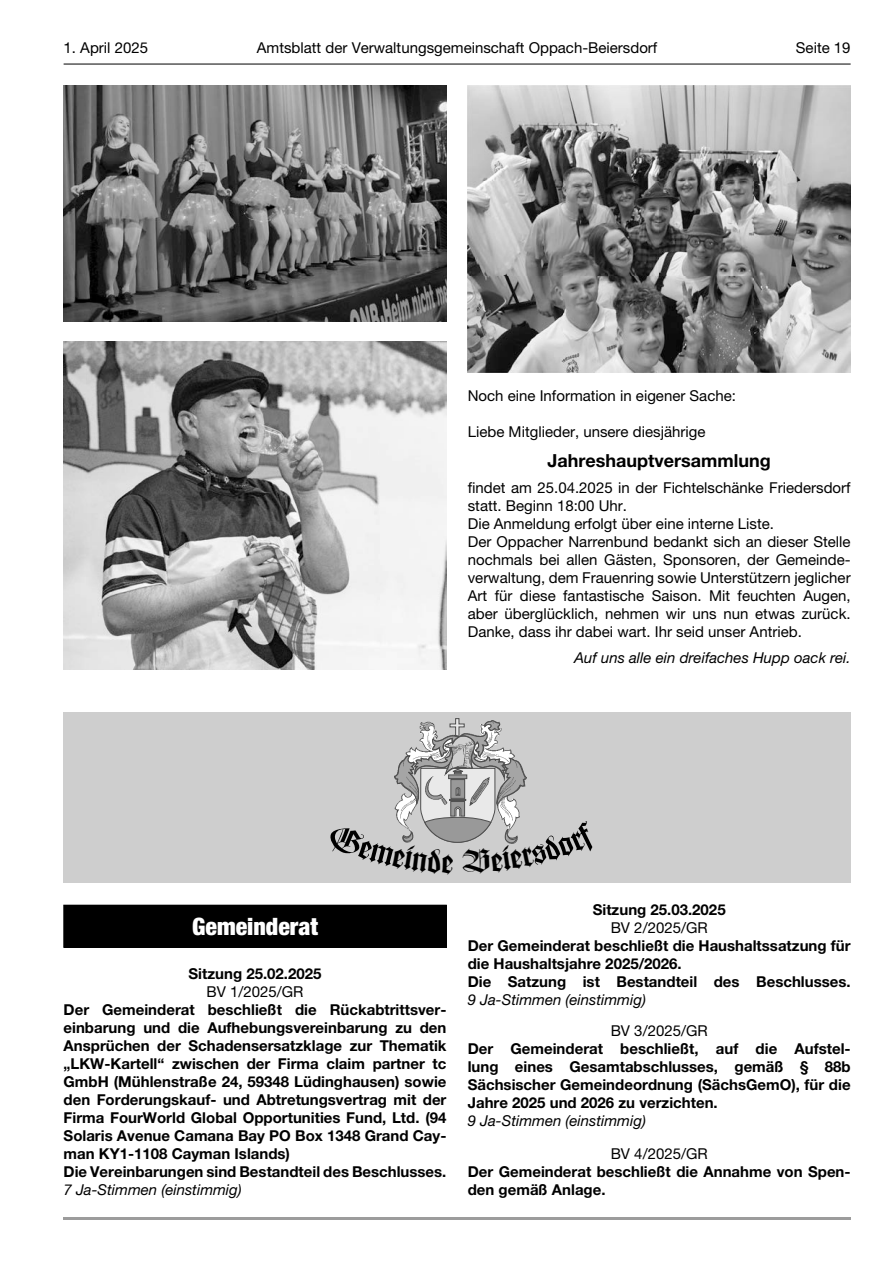
<style>
.page{position:relative;width:893px;height:1263px;background:#fff}
.page>*{position:absolute;margin:0;border:0;box-sizing:border-box;transform-origin:0 0}
.t1{font:900 condensed 24px "Helvetica Neue LT Pro";color:#fff}
.t2{font:700 18px "Helvetica Neue LT Pro";color:#000}
.t3{font:700 15px/18px "Helvetica Neue LT Pro";color:#000}
.t4{font:15px/18px "Helvetica Neue LT Pro";color:#000}
.t5{font:italic 15px "Helvetica Neue LT Pro";color:#000}
</style>
<div class="page">
<hr style="left:64px;top:64px;width:786px;height:1px;background:#000">
<hr style="left:64px;top:1217px;width:786px;height:3px;background:#9c9c9c">
<img style="left:64px;top:86px;width:382px;height:235px">
<img style="left:64px;top:341px;width:382px;height:328px">
<img style="left:468px;top:86px;width:382px;height:287px">
<div style="left:64px;top:713px;width:786px;height:170px;background:#cecece"></div>
<div style="left:64px;top:905px;width:382px;height:42px;background:#000"></div>
<div style="left:64px;top:905px;width:382px;height:43px;border:1px solid #000"></div>
<svg style="left:394px;top:718px;width:133px;height:126px"></svg>
<p class="t4" style="left:64px;top:41px;width:86px">1. April 2025</p>
<p class="t4" style="left:257px;top:41px;width:402px">Amtsblatt der Verwaltungsgemeinschaft Oppach-Beiersdorf</p>
<p class="t4" style="left:795px;top:41px;width:56px">Seite 19</p>
<p class="t4" style="left:468px;top:389px;width:270px">Noch eine Information in eigener Sache:</p>
<p class="t4" style="left:468px;top:425px;width:239px">Liebe Mitglieder, unsere diesjährige</p>
<p class="t2" style="left:547px;top:454px;width:225px">Jahreshauptversammlung</p>
<p class="t4" style="left:468px;top:480px;width:384px">findet am 25.04.2025 in der Fichtelschänke Friedersdorf statt. Beginn 18:00 Uhr.<br>Die Anmeldung erfolgt über eine interne Liste.<br>Der Oppacher Narrenbund bedankt sich an dieser Stelle nochmals bei allen Gästen, Sponsoren, der Gemeinde&shy;verwaltung, dem Frauenring sowie Unterstützern jeglicher Art für diese fantastische Saison. Mit feuchten Augen, aber überglücklich, nehmen wir uns nun etwas zurück.<br>Danke, dass ihr dabei wart. Ihr seid unser Antrieb.</p>
<p class="t5" style="left:574px;top:652px;width:278px">Auf uns alle ein dreifaches Hupp oack rei.</p>
<h1 class="t1" style="left:192px;top:918px;width:127px">Gemeinderat</h1>
<p class="t3" style="left:188px;top:966px;width:134px">Sitzung 25.02.2025</p>
<p class="t4" style="left:206px;top:984px;width:98px">BV 1/2025/GR</p>
<p class="t3" style="left:64px;top:1002px;width:384px">Der Gemeinderat beschließt die Rückabtrittsver&shy;einbarung und die Aufhebungsvereinbarung zu den Ansprüchen der Schadensersatzklage zur Thematik „LKW-Kartell“ zwischen der Firma claim partner tc GmbH (Mühlenstraße 24, 59348 Lüdinghausen) sowie den Forderungskauf- und Abtretungsvertrag mit der Firma FourWorld Global Opportunities Fund, Ltd. (94<br>Solaris Avenue Camana Bay PO Box 1348 Grand Cay&shy;man KY1-1108 Cayman Islands)<br>Die Vereinbarungen sind Bestandteil des Beschlusses.</p>
<p class="t5" style="left:64px;top:1184px;width:180px">7 Ja-Stimmen (einstimmig)</p>
<p class="t3" style="left:592px;top:902px;width:134px">Sitzung 25.03.2025</p>
<p class="t4" style="left:610px;top:920px;width:98px">BV 2/2025/GR</p>
<p class="t3" style="left:467px;top:938px;width:384px">Der Gemeinderat beschließt die Haushaltssatzung für die Haushaltsjahre 2025/2026.<br>Die Satzung ist Bestandteil des Beschlusses.</p>
<p class="t5" style="left:467px;top:994px;width:180px">9 Ja-Stimmen (einstimmig)</p>
<p class="t4" style="left:610px;top:1023px;width:98px">BV 3/2025/GR</p>
<p class="t3" style="left:467px;top:1041px;width:384px;text-align:justify">Der Gemeinderat beschließt, auf die Aufstel&shy;lung eines Gesamtabschlusses, gemäß § 88b Sächsischer Gemeindeordnung (SächsGemO), für die Jahre 2025 und 2026 zu verzichten.</p>
<p class="t5" style="left:467px;top:1115px;width:180px">9 Ja-Stimmen (einstimmig)</p>
<p class="t4" style="left:610px;top:1146px;width:98px">BV 4/2025/GR</p>
<p class="t3" style="left:467px;top:1164px;width:384px">Der Gemeinderat beschließt die Annahme von Spen&shy;den gemäß Anlage.</p>
</div>
